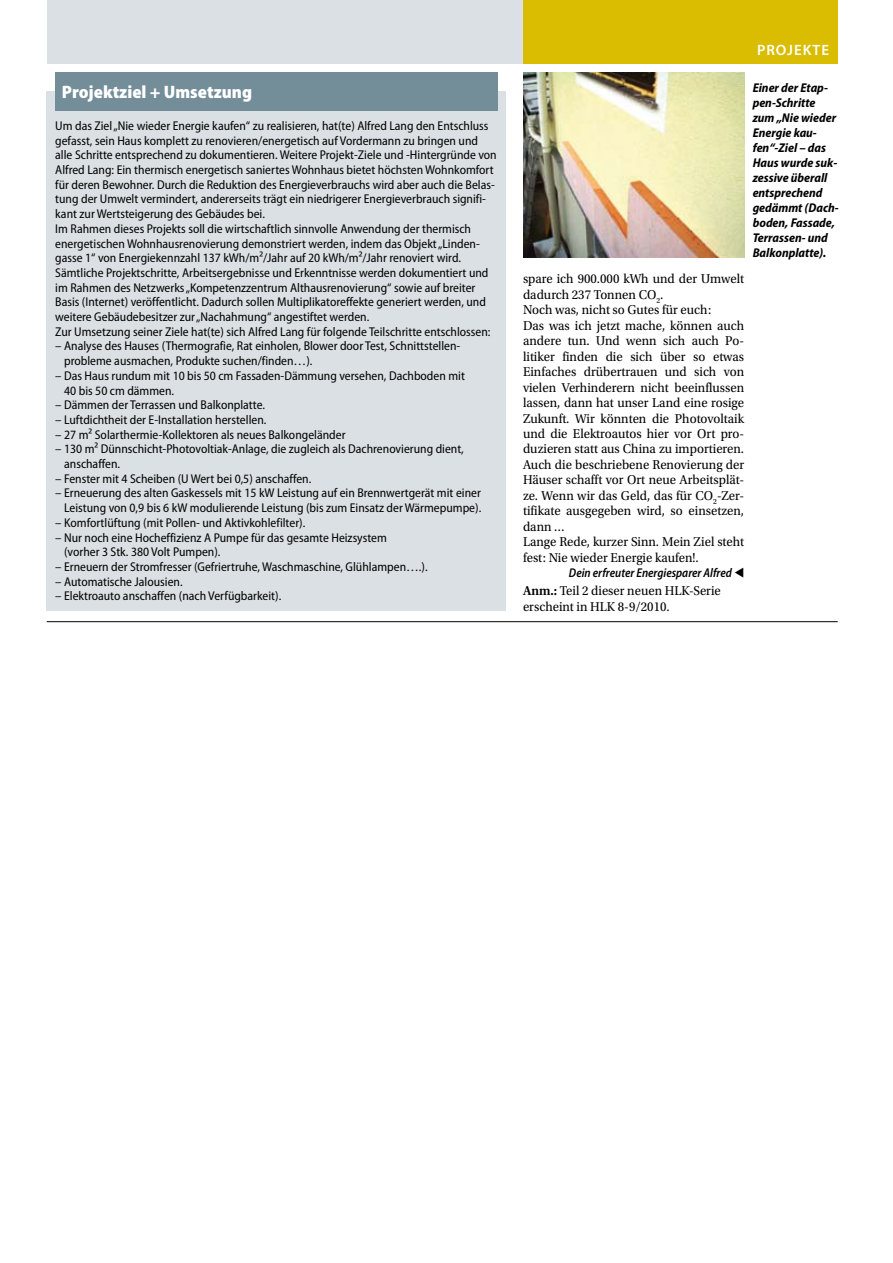
<style>
.page{position:relative;width:893px;height:1263px;background:#fff}
.page>*{position:absolute;margin:0;border:0;box-sizing:border-box;transform-origin:0 0}
.t1{font:900 semi-condensed 18px "Myriad Pro";color:#fff}
.t2{font:600 15px "Myriad Pro";letter-spacing:.06em;color:#fff}
.t3{font:13.5px/15.5px "Utopia Std";color:#000;scale:.95 1}
.t4{font:semi-condensed 12.75px/14.7px "Myriad Pro";color:#000}
.t5{font:italic 700 semi-condensed 12.75px/15px "Myriad Pro";color:#000}
.t6{font:italic 600 semi-condensed 12.75px "Myriad Pro";color:#000;scale:.95 1}
.s1{font-family:"European Pi Three";font-weight:400;font-style:normal;font-stretch:normal}
.s2{font-weight:600}
</style>
<div class="page">
<div style="left:47px;top:0;width:505px;height:64px;background:#dae0e3"></div>
<div style="left:523px;top:0;width:315px;height:64px;background:#dabc00"></div>
<div style="left:47px;top:92px;width:459px;height:519px;background:#dae0e3"></div>
<hr style="left:47px;top:621px;width:791px;height:1px;background:#000">
<div style="left:55px;top:72px;width:442px;height:39px;background:#738d99"></div>
<img style="left:523px;top:72px;width:221px;height:185px">
<p class="t2" style="left:757px;top:41px;width:73px">PROJEKTE</p>
<h1 class="t1" style="left:62px;top:82px;width:192px">Projektziel + Umsetzung</h1>
<p class="t5" style="left:753px;top:81px;width:87px">Einer der Etap&shy;pen-Schritte zum „Nie wieder<br>Energie kau&shy;fen“-Ziel – das<br>Haus wurde suk&shy;zessive überall entsprechend gedämmt (Dach&shy;boden, Fassade,<br>Terrassen- und<br>Balkonplatte).</p>
<p class="t3" style="left:523px;top:272px;width:234px">spare ich 900.000 kWh und der Umwelt dadurch 237 Tonnen CO<sub>2</sub>.<br>Noch was, nicht so Gutes für euch:<br>Das was ich jetzt mache, können auch andere tun. Und wenn sich auch Po&shy;litiker finden die sich über so etwas Einfaches drübertrauen und sich von vielen Verhinderern nicht beeinflussen lassen, dann hat unser Land eine rosige Zukunft. Wir könnten die Photovoltaik und die Elektroautos hier vor Ort pro&shy;duzieren statt aus China zu importieren.<br>Auch die beschriebene Renovierung der Häuser schafft vor Ort neue Arbeitsplät&shy;ze. Wenn wir das Geld, das für CO<sub>2</sub>-Zer&shy;tifikate ausgegeben wird, so einsetzen, dann …<br>Lange Rede, kurzer Sinn. Mein Ziel steht fest: Nie wieder Energie kaufen!.</p>
<p class="t6" style="left:569px;top:566px;width:186px">Dein erfreuter Energiesparer Alfred <span class="s1">F</span></p>
<p class="t3" style="left:523px;top:584px;width:210px"><span class="s2">Anm.:</span> Teil 2 dieser neuen HLK-Serie erscheint in HLK 8-9/2010.</p>
<p class="t4" style="left:55px;top:119px;width:443px">Um das Ziel „Nie wieder Energie kaufen“ zu realisieren, hat(te) Alfred Lang den Entschluss gefasst, sein Haus komplett zu renovieren/energetisch auf Vordermann zu bringen und alle Schritte entsprechend zu dokumentieren. Weitere Projekt-Ziele und -Hintergründe von Alfred Lang: Ein thermisch energetisch saniertes Wohnhaus bietet höchsten Wohnkomfort für deren Bewohner. Durch die Reduktion des Energieverbrauchs wird aber auch die Belas&shy;tung der Umwelt vermindert, andererseits trägt ein niedrigerer Energieverbrauch signifi&shy;kant zur Wertsteigerung des Gebäudes bei.<br>Im Rahmen dieses Projekts soll die wirtschaftlich sinnvolle Anwendung der thermisch energetischen Wohnhausrenovierung demonstriert werden, indem das Objekt „Linden&shy;gasse 1“ von Energiekennzahl 137 kWh/m²/Jahr auf 20 kWh/m²/Jahr renoviert wird.<br>Sämtliche Projektschritte, Arbeitsergebnisse und Erkenntnisse werden dokumentiert und im Rahmen des Netzwerks „Kompetenzzentrum Althausrenovierung“ sowie auf breiter Basis (Internet) veröffentlicht. Dadurch sollen Multiplikatoreffekte generiert werden, und weitere Gebäudebesitzer zur „Nachahmung“ angestiftet werden.<br>Zur Umsetzung seiner Ziele hat(te) sich Alfred Lang für folgende Teilschritte entschlossen:</p>
<p class="t4" style="left:64px;top:339px;width:398px;text-indent:-9px">– Analyse des Hauses (Thermografie, Rat einholen, Blower door Test, Schnittstellen&shy;probleme ausmachen, Produkte suchen/finden…).</p>
<p class="t4" style="left:64px;top:368px;width:402px;text-indent:-9px">– Das Haus rundum mit 10 bis 50 cm Fassaden-Dämmung versehen, Dachboden mit<br>40 bis 50 cm dämmen.</p>
<p class="t4" style="left:55px;top:398px;width:211px">– Dämmen der Terrassen und Balkonplatte.</p>
<p class="t4" style="left:55px;top:413px;width:213px">– Luftdichtheit der E-Installation herstellen.</p>
<p class="t4" style="left:55px;top:427px;width:292px">– 27 m² Solarthermie-Kollektoren als neues Balkongeländer</p>
<p class="t4" style="left:64px;top:442px;width:401px;text-indent:-9px">– 130 m² Dünnschicht-Photovoltiak-Anlage, die zugleich als Dachrenovierung dient, anschaffen.</p>
<p class="t4" style="left:55px;top:471px;width:258px">– Fenster mit 4 Scheiben (U Wert bei 0,5) anschaffen.</p>
<p class="t4" style="left:55px;top:486px;width:427px;text-align:right">– Erneuerung des alten Gaskessels mit 15 kW Leistung auf ein Brennwertgerät mit einer<br>Leistung von 0,9 bis 6 kW modulierende Leistung (bis zum Einsatz der Wärmepumpe).</p>
<p class="t4" style="left:55px;top:515px;width:251px">– Komfortlüftung (mit Pollen- und Aktivkohlefilter).</p>
<p class="t4" style="left:64px;top:530px;width:324px;text-indent:-9px">– Nur noch eine Hocheffizienz A Pumpe für das gesamte Heizsystem (vorher 3 Stk. 380 Volt Pumpen).</p>
<p class="t4" style="left:55px;top:560px;width:374px">– Erneuern der Stromfresser (Gefriertruhe, Waschmaschine, Glühlampen….).</p>
<p class="t4" style="left:55px;top:574px;width:129px">– Automatische Jalousien.</p>
<p class="t4" style="left:55px;top:589px;width:228px">– Elektroauto anschaffen (nach Verfügbarkeit).</p>
</div>
